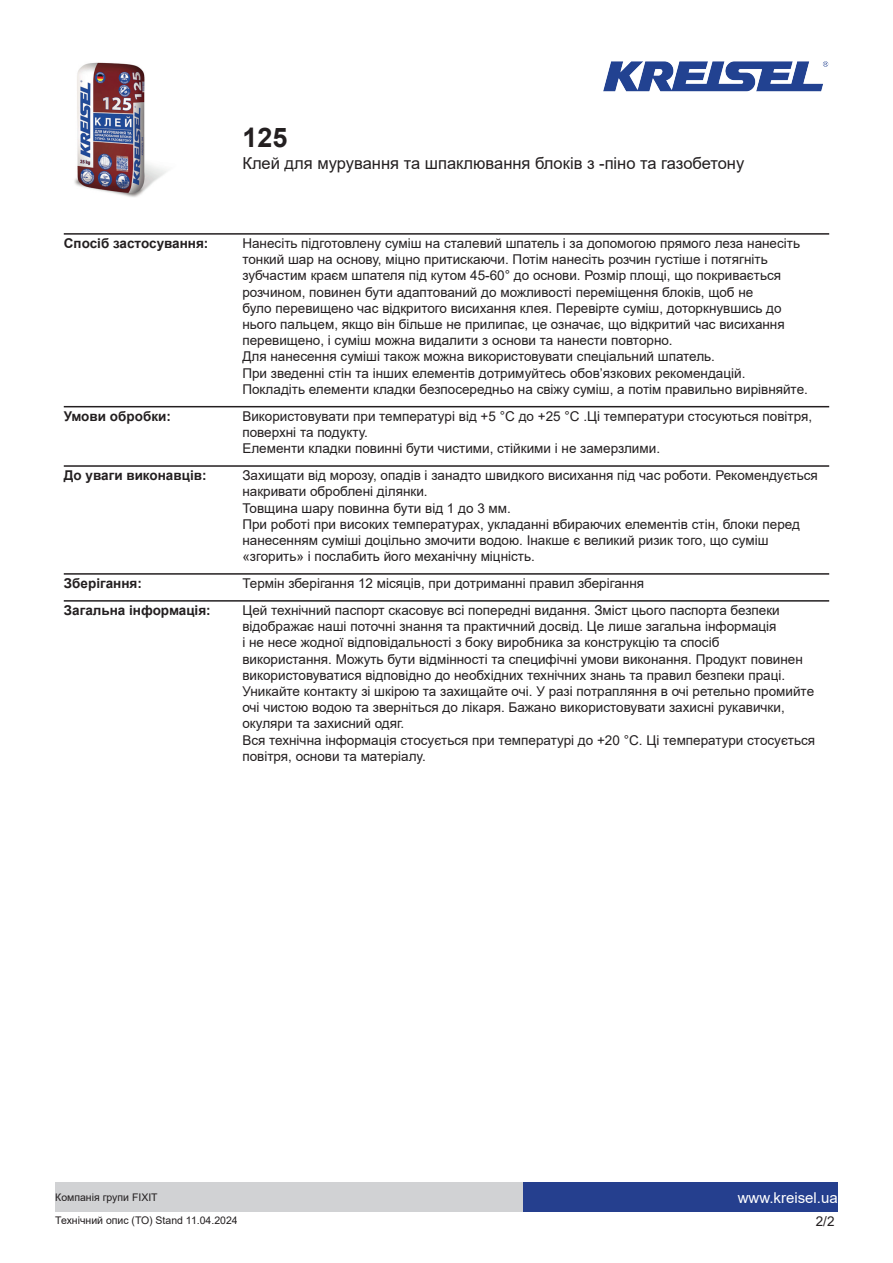
<style>
.page{position:relative;width:893px;height:1263px;background:#fff}
.page>*{position:absolute;margin:0;border:0;box-sizing:border-box;transform-origin:0 0}
.t1{font:700 27px "Arial";color:#231f20}
.t2{font:16.5px "Arial";color:#231f20}
.t3{font:15px "Arial";color:#fff}
.t4{font:13.5px/16.2px "Arial";color:#231f20}
.t5{font:700 13.5px "Arial";color:#231f20}
.t6{font:10.5px "Arial";color:#231f20}
</style>
<div class="page">
<img style="left:74px;top:62px;width:93px;height:135px">
<img style="left:603px;top:61px;width:226px;height:31px">
<div style="left:523px;top:1182px;width:315px;height:30px;background:#253f8e"></div>
<div style="left:55px;top:1182px;width:468px;height:30px;background:#d1d2d4"></div>
<hr style="left:64px;top:233px;width:765px;height:2px;background:#231f20">
<hr style="left:64px;top:406px;width:765px;height:1px;background:#231f20">
<hr style="left:64px;top:465px;width:765px;height:2px;background:#231f20">
<hr style="left:64px;top:573px;width:765px;height:2px;background:#231f20">
<hr style="left:64px;top:600px;width:765px;height:2px;background:#231f20">
<h1 class="t1" style="left:242px;top:119px;width:47px">125</h1>
<p class="t2" style="left:242px;top:152px;width:503px">Клей для мурування та шпаклювання блоків з -піно та газобетону</p>
<p class="t5" style="left:64px;top:234px;width:146px">Спосіб застосування:</p>
<p class="t4" style="left:242px;top:235px;width:567px">Нанесіть підготовлену суміш на сталевий шпатель і за допомогою прямого леза нанесіть тонкий шар на основу, міцно притискаючи. Потім нанесіть розчин густіше і потягніть зубчастим краєм шпателя під кутом 45-60° до основи. Розмір площі, що покривається розчином, повинен бути адаптований до можливості переміщення блоків, щоб не<br>було перевищено час відкритого висихання клея. Перевірте суміш, доторкнувшись до нього пальцем, якщо він більше не прилипає, це означає, що відкритий час висихання перевищено, і суміш можна видалити з основи та нанести повторно.<br>Для нанесення суміші також можна використовувати спеціальний шпатель.<br>При зведенні стін та інших елементів дотримуйтесь обов’язкових рекомендацій.<br>Покладіть елементи кладки безпосередньо на свіжу суміш, а потім правильно вирівняйте.</p>
<p class="t5" style="left:64px;top:406px;width:109px">Умови обробки:</p>
<p class="t4" style="left:242px;top:408px;width:571px">Використовувати при температурі від +5 °C до +25 °C .Ці температури стосуються повітря, поверхні та подукту.<br>Елементи кладки повинні бути чистими, стійкими і не замерзлими.</p>
<p class="t5" style="left:64px;top:466px;width:144px">До уваги виконавців:</p>
<p class="t4" style="left:242px;top:467px;width:577px">Захищати від морозу, опадів і занадто швидкого висихання під час роботи. Рекомендується накривати оброблені ділянки.<br>Товщина шару повинна бути від 1 до 3 мм.<br>При роботі при високих температурах, укладанні вбираючих елементів стін, блоки перед нанесенням суміші доцільно змочити водою. Інакше є великий ризик того, що суміш «згорить» і послабить його механічну міцність.</p>
<p class="t5" style="left:64px;top:574px;width:80px">Зберігання:</p>
<p class="t4" style="left:242px;top:575px;width:403px">Термін зберігання 12 місяців, при дотриманні правил зберігання</p>
<p class="t5" style="left:64px;top:601px;width:148px">Загальна інформація:</p>
<p class="t4" style="left:242px;top:602px;width:574px">Цей технічний паспорт скасовує всі попередні видання. Зміст цього паспорта безпеки відображає наші поточні знання та практичний досвід. Це лише загальна інформація<br>і не несе жодної відповідальності з боку виробника за конструкцію та спосіб<br>використання. Можуть бути відмінності та специфічні умови виконання. Продукт повинен використовуватися відповідно до необхідних технічних знань та правил безпеки праці.<br>Уникайте контакту зі шкірою та захищайте очі. У разі потрапляння в очі ретельно промийте очі чистою водою та зверніться до лікаря. Бажано використовувати захисні рукавички, окуляри та захисний одяг.<br>Вся технічна інформація стосується при температурі до +20 °C. Ці температури стосується повітря, основи та матеріалу.</p>
<p class="t6" style="left:55px;top:1190px;width:104px">Компанія групи FIXIT</p>
<p class="t3" style="left:738px;top:1187px;width:102px">www.kreisel.ua</p>
<p class="t6" style="left:55px;top:1213px;width:184px">Технічний опис (ТО) Stand 11.04.2024</p>
<p class="t4" style="left:816px;top:1213px;width:20px">2/2</p>
</div>
